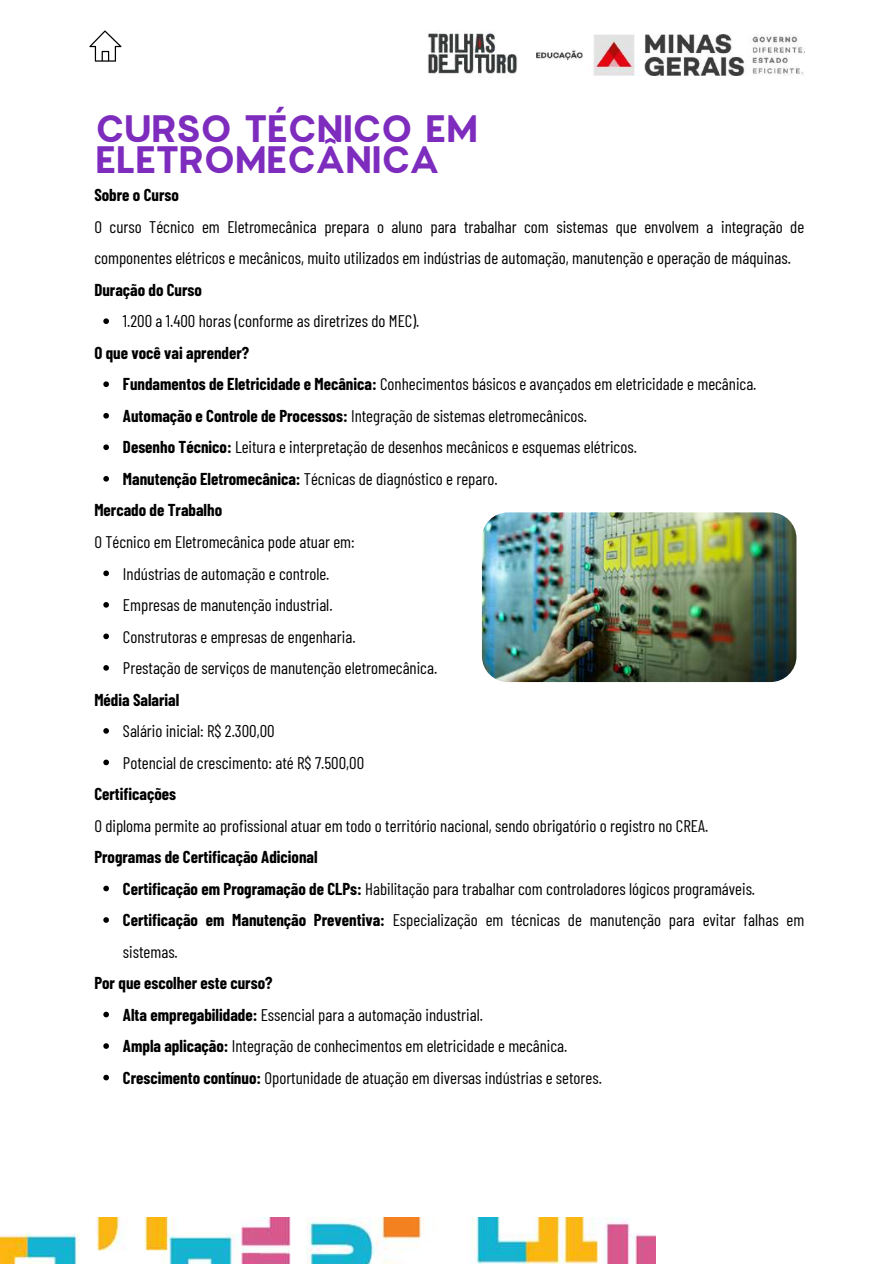
<style>
.page{position:relative;width:894px;height:1264px;background:#fff}
.page>*{position:absolute;margin:0;border:0;box-sizing:border-box;transform-origin:0 0}
.t1{font:700 37.5px/30.3px "Charlevoix Pro";letter-spacing:-.04em;color:#7d2cbd}
.t2{font:16.8px/31.5px "Barlow Condensed";color:#000}
.t3{font:700 16.8px "Barlow Condensed";color:#000}
.s1{font-weight:700}
</style>
<div class="page">
<img style="left:428px;top:30px;width:89px;height:48px">
<img style="left:536px;top:35px;width:267px;height:41px">
<img style="left:0;top:1217px;width:654px;height:46px">
<svg style="left:103px;top:318px;width:6px;height:6px"></svg>
<svg style="left:103px;top:381px;width:6px;height:6px"></svg>
<svg style="left:103px;top:413px;width:6px;height:5px"></svg>
<svg style="left:103px;top:444px;width:6px;height:6px"></svg>
<svg style="left:103px;top:476px;width:6px;height:5px"></svg>
<svg style="left:103px;top:570px;width:6px;height:6px"></svg>
<svg style="left:103px;top:602px;width:6px;height:5px"></svg>
<svg style="left:103px;top:633px;width:6px;height:6px"></svg>
<svg style="left:103px;top:665px;width:6px;height:5px"></svg>
<svg style="left:103px;top:728px;width:6px;height:5px"></svg>
<svg style="left:103px;top:759px;width:6px;height:6px"></svg>
<svg style="left:103px;top:885px;width:6px;height:6px"></svg>
<svg style="left:103px;top:917px;width:6px;height:5px"></svg>
<svg style="left:103px;top:1011px;width:6px;height:6px"></svg>
<svg style="left:103px;top:1043px;width:6px;height:5px"></svg>
<svg style="left:103px;top:1074px;width:6px;height:6px"></svg>
<svg style="left:89px;top:30px;width:32px;height:32px"></svg>
<img style="left:482px;top:512px;width:314px;height:170px;border-radius:26px">
<h1 class="t1" style="left:94px;top:112px;width:385px">CURSO TÉCNICO EM<br>ELETROMECÂNICA</h1>
<p class="t3" style="left:94px;top:184px;width:86px">Sobre o Curso</p>
<p class="t2" style="left:94px;top:210px;width:711px">O curso Técnico em Eletromecânica prepara o aluno para trabalhar com sistemas que envolvem a integração de componentes elétricos e mecânicos, muito utilizados em indústrias de automação, manutenção e operação de máquinas.</p>
<p class="t3" style="left:94px;top:279px;width:109px">Duração do Curso</p>
<p class="t2" style="left:123px;top:305px;width:298px">1.200 a 1.400 horas (conforme as diretrizes do MEC).</p>
<p class="t3" style="left:94px;top:342px;width:156px">O que você vai aprender?</p>
<p class="t2" style="left:123px;top:368px;width:634px"><span class="s1">Fundamentos de Eletricidade e Mecânica:</span> Conhecimentos básicos e avançados em eletricidade e mecânica.</p>
<p class="t2" style="left:123px;top:399px;width:465px"><span class="s1">Automação e Controle de Processos:</span> Integração de sistemas eletromecânicos.</p>
<p class="t2" style="left:123px;top:431px;width:515px"><span class="s1">Desenho Técnico:</span> Leitura e interpretação de desenhos mecânicos e esquemas elétricos.</p>
<p class="t2" style="left:123px;top:462px;width:376px"><span class="s1">Manutenção Eletromecânica:</span> Técnicas de diagnóstico e reparo.</p>
<p class="t3" style="left:94px;top:499px;width:129px">Mercado de Trabalho</p>
<p class="t2" style="left:123px;top:525px;width:315px;text-indent:-29px">O Técnico em Eletromecânica pode atuar em:<br>Indústrias de automação e controle.<br>Empresas de manutenção industrial.<br>Construtoras e empresas de engenharia.<br>Prestação de serviços de manutenção eletromecânica.</p>
<p class="t3" style="left:94px;top:688px;width:86px">Média Salarial</p>
<p class="t2" style="left:123px;top:714px;width:242px">Salário inicial: R$ 2.300,00<br>Potencial de crescimento: até R$ 7.500,00</p>
<p class="t3" style="left:94px;top:783px;width:83px">Certificações</p>
<p class="t2" style="left:94px;top:809px;width:615px">O diploma permite ao profissional atuar em todo o território nacional, sendo obrigatório o registro no CREA.</p>
<p class="t2" style="left:123px;top:840px;width:682px;text-indent:-29px"><span class="s1">Programas de Certificação Adicional<br>Certificação em Programação de CLPs:</span> Habilitação para trabalhar com controladores lógicos programáveis.<br><span class="s1">Certificação em Manutenção Preventiva:</span> Especialização em técnicas de manutenção para evitar falhas em sistemas.</p>
<p class="t2" style="left:123px;top:966px;width:480px;text-indent:-29px"><span class="s1">Por que escolher este curso?<br>Alta empregabilidade:</span> Essencial para a automação industrial.<br><span class="s1">Ampla aplicação:</span> Integração de conhecimentos em eletricidade e mecânica.<br><span class="s1">Crescimento contínuo:</span> Oportunidade de atuação em diversas indústrias e setores.</p>
</div>
